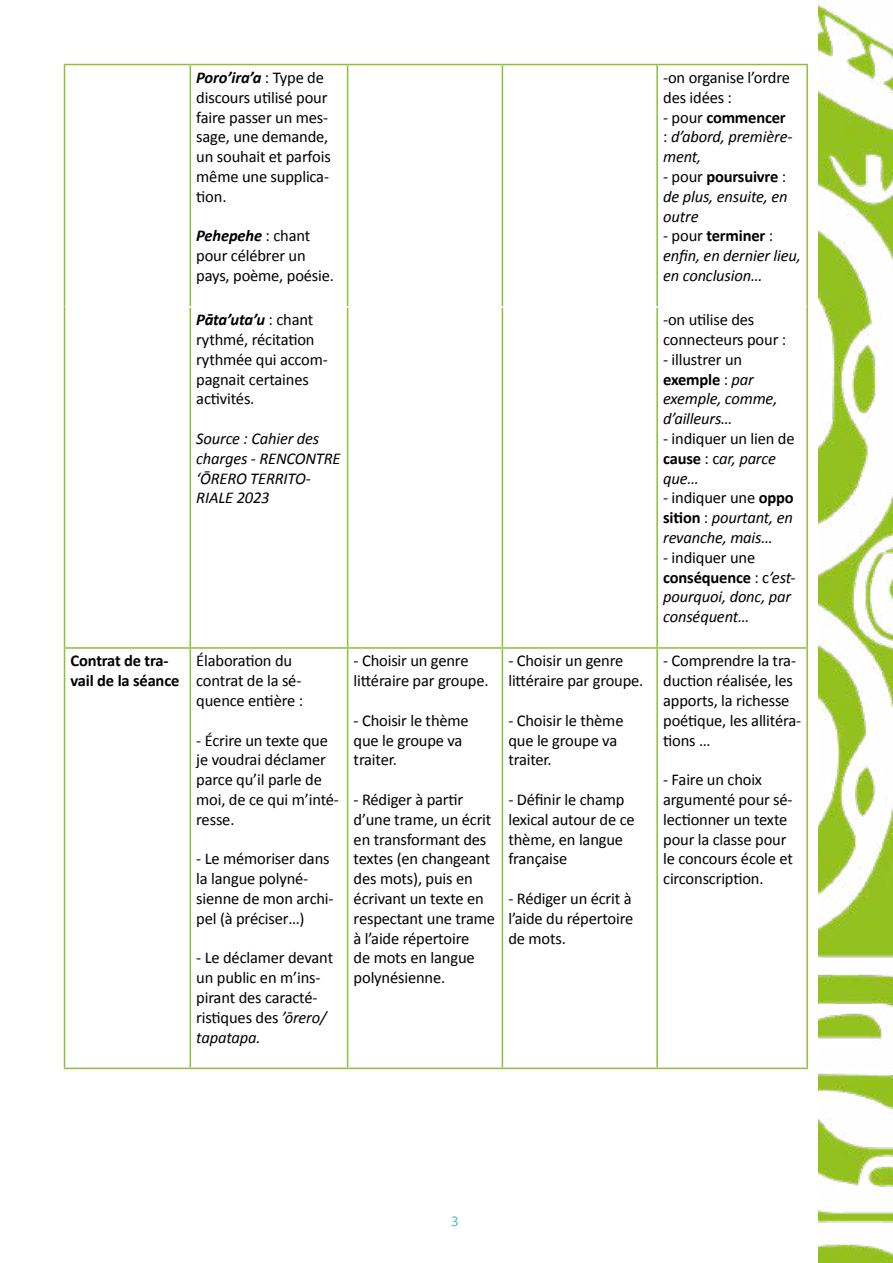
<style>
.page{position:relative;width:893px;height:1263px;background:#fff}
.page>*{position:absolute;margin:0;border:0;box-sizing:border-box;transform-origin:0 0}
.t1{font:16.5px/19.8px "Calibri";letter-spacing:-.01em;color:#000}
.t2{font:italic 16.5px/19.8px "Calibri";letter-spacing:-.01em;color:#000}
.t3{font:700 16.5px/19.8px "Calibri";letter-spacing:-.01em;color:#000}
.t4{font:15px "Calibri";color:#56bcb3}
.s1{font-weight:700;font-style:italic}
.s2{font-style:italic}
.s3{font-style:normal}
.s4{font-weight:700;font-style:normal}
.s5{font-weight:700}
</style>
<div class="page">
<img style="left:819px;top:5px;width:74px;height:1258px">
<hr style="left:64px;top:65px;width:1px;height:242px;background:#8cbf3c">
<hr style="left:190px;top:65px;width:1px;height:241px;background:#8cbf3c">
<hr style="left:347px;top:65px;width:1px;height:241px;background:#8cbf3c">
<hr style="left:502px;top:65px;width:1px;height:241px;background:#8cbf3c">
<hr style="left:656px;top:65px;width:2px;height:241px;background:#8cbf3c">
<hr style="left:806px;top:65px;width:2px;height:242px;background:#8cbf3c">
<hr style="left:64px;top:64px;width:126px;height:1px;background:#8cbf3c">
<hr style="left:190px;top:64px;width:158px;height:1px;background:#8cbf3c">
<hr style="left:348px;top:64px;width:154px;height:1px;background:#8cbf3c">
<hr style="left:502px;top:64px;width:155px;height:1px;background:#8cbf3c">
<hr style="left:657px;top:64px;width:151px;height:1px;background:#8cbf3c">
<hr style="left:64px;top:307px;width:1px;height:340px;background:#8cbf3c">
<hr style="left:190px;top:307px;width:1px;height:340px;background:#8cbf3c">
<hr style="left:347px;top:307px;width:1px;height:340px;background:#8cbf3c">
<hr style="left:502px;top:307px;width:1px;height:340px;background:#8cbf3c">
<hr style="left:656px;top:307px;width:2px;height:340px;background:#8cbf3c">
<hr style="left:806px;top:307px;width:2px;height:340px;background:#8cbf3c">
<hr style="left:64px;top:647px;width:126px;height:2px;background:#8cbf3c">
<hr style="left:64px;top:649px;width:1px;height:419px;background:#8cbf3c">
<hr style="left:190px;top:647px;width:158px;height:2px;background:#8cbf3c">
<hr style="left:190px;top:649px;width:1px;height:419px;background:#8cbf3c">
<hr style="left:348px;top:647px;width:154px;height:2px;background:#8cbf3c">
<hr style="left:347px;top:649px;width:1px;height:419px;background:#8cbf3c">
<hr style="left:502px;top:647px;width:155px;height:2px;background:#8cbf3c">
<hr style="left:502px;top:649px;width:1px;height:419px;background:#8cbf3c">
<hr style="left:657px;top:647px;width:151px;height:2px;background:#8cbf3c">
<hr style="left:656px;top:649px;width:2px;height:419px;background:#8cbf3c">
<hr style="left:806px;top:649px;width:2px;height:419px;background:#8cbf3c">
<hr style="left:64px;top:1068px;width:126px;height:1px;background:#8cbf3c">
<hr style="left:190px;top:1068px;width:158px;height:1px;background:#8cbf3c">
<hr style="left:348px;top:1068px;width:154px;height:1px;background:#8cbf3c">
<hr style="left:502px;top:1068px;width:155px;height:1px;background:#8cbf3c">
<hr style="left:657px;top:1068px;width:151px;height:1px;background:#8cbf3c">
<p class="t1" style="left:196px;top:68px;width:136px"><span class="s1">Poro’ira’a</span> : Type de discours utilisé pour faire passer un mes&shy;sage, une demande, un souhait et parfois même une supplica&shy;tion.</p>
<p class="t1" style="left:196px;top:226px;width:139px"><span class="s1">Pehepehe</span> : chant pour célébrer un pays, poème, poésie.</p>
<p class="t1" style="left:196px;top:310px;width:133px"><span class="s1">Pāta’uta’u</span> : chant rythmé, récitation rythmée qui accom&shy;pagnait certaines activités.</p>
<p class="t2" style="left:196px;top:428px;width:146px">Source : Cahier des charges - RENCONTRE ‘ŌRERO TERRITO-<br>RIALE 2023</p>
<p class="t3" style="left:71px;top:650px;width:110px">Contrat de tra&shy;vail de la séance</p>
<p class="t1" style="left:196px;top:651px;width:108px">Élaboration du contrat de la sé&shy;quence entière :</p>
<p class="t1" style="left:196px;top:730px;width:144px">- Écrire un texte que je voudrai déclamer parce qu’il parle de moi, de ce qui m’inté&shy;resse.</p>
<p class="t1" style="left:196px;top:849px;width:139px">- Le mémoriser dans la langue polyné&shy;sienne de mon archi&shy;pel (à préciser…)</p>
<p class="t1" style="left:196px;top:948px;width:138px">- Le déclamer devant un public en m’ins&shy;pirant des caracté&shy;ristiques des <span class="s2">’ōrero/ tapatapa.</span></p>
<p class="t1" style="left:354px;top:651px;width:137px">- Choisir un genre littéraire par groupe.</p>
<p class="t1" style="left:354px;top:710px;width:117px">- Choisir le thème que le groupe va traiter.</p>
<p class="t1" style="left:354px;top:790px;width:143px">- Rédiger à partir d’une trame, un écrit en transformant des textes (en changeant des mots), puis en écrivant un texte en respectant une trame à l’aide répertoire<br>de mots en langue polynésienne.</p>
<p class="t1" style="left:508px;top:651px;width:137px">- Choisir un genre littéraire par groupe.</p>
<p class="t1" style="left:508px;top:710px;width:117px">- Choisir le thème que le groupe va traiter.</p>
<p class="t1" style="left:508px;top:790px;width:128px">- Définir le champ lexical autour de ce thème, en langue française</p>
<p class="t1" style="left:508px;top:889px;width:126px;text-align:justify">- Rédiger un écrit à l’aide du répertoire de mots.</p>
<p class="t1" style="left:663px;top:68px;width:128px">-on organise l’ordre des idées :</p>
<p class="t2" style="left:663px;top:107px;width:131px"><span class="s3">- pour</span> <span class="s4">commencer </span><span class="s3">:</span> d’abord, première&shy;ment,</p>
<p class="t2" style="left:663px;top:166px;width:126px;text-align:justify"><span class="s3">- pour</span> <span class="s4">poursuivre</span> <span class="s3">: </span>de plus, ensuite, en outre</p>
<p class="t2" style="left:663px;top:225px;width:139px"><span class="s3">- pour</span> <span class="s4">terminer</span> <span class="s3">: </span>enfin, en dernier lieu, en conclusion…</p>
<p class="t1" style="left:663px;top:310px;width:125px">-on utilise des connecteurs pour :</p>
<p class="t2" style="left:663px;top:349px;width:116px"><span class="s3">- illustrer un </span><span class="s4">exemple</span> <span class="s3">:</span> par exemple, comme, d’ailleurs…</p>
<p class="t1" style="left:663px;top:429px;width:133px">- indiquer un lien de <span class="s5">cause</span> : c<span class="s2">ar, parce que…</span></p>
<p class="t2" style="left:663px;top:487px;width:132px;text-align:justify"><span class="s3">- indiquer une</span> <span class="s4">oppo sition</span> <span class="s3">:</span> pourtant, en revanche, mais…</p>
<p class="t2" style="left:663px;top:547px;width:134px"><span class="s3">- indiquer une </span><span class="s4">conséquence</span> <span class="s3">: c</span>’est&shy;pourquoi, donc, par conséquent…</p>
<p class="t1" style="left:663px;top:651px;width:139px">- Comprendre la tra&shy;duction réalisée, les apports, la richesse poétique, les allitéra&shy;tions …</p>
<p class="t1" style="left:663px;top:770px;width:131px">- Faire un choix argumenté pour sé&shy;lectionner un texte pour la classe pour le concours école et circonscription.</p>
<p class="t4" style="left:451px;top:1211px;width:9px">3</p>
</div>
